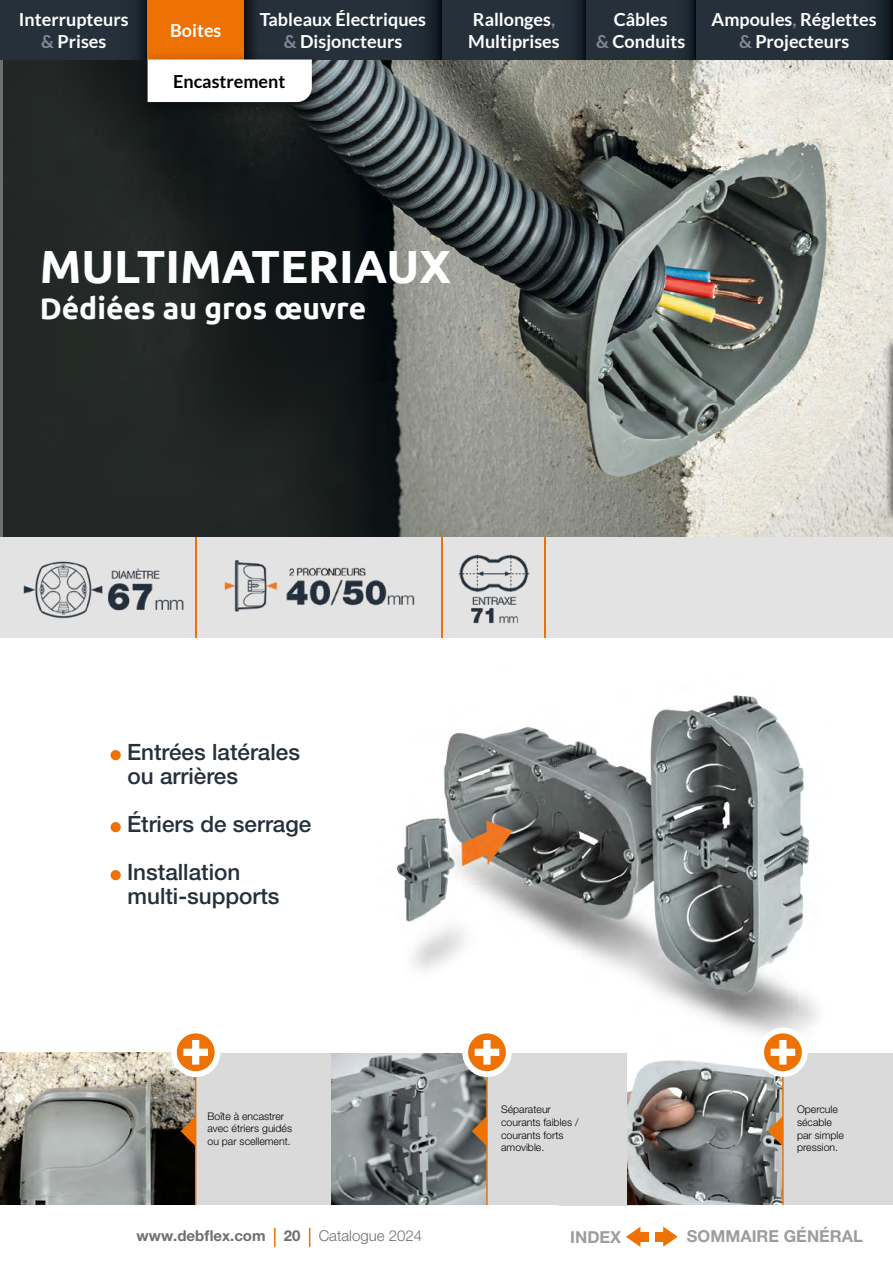
<style>
.page{position:relative;width:893px;height:1263px;background:#fff}
.page>*{position:absolute;margin:0;border:0;box-sizing:border-box;transform-origin:0 0}
.t1{font:700 46.5px "Ubuntu";color:#fff}
.t2{font:700 30px "Ubuntu";color:#fff}
.t3{font:500 22.5px/24px "Helvetica Neue LT Pro";color:#25303b}
.t4{font:700 18px/21.6px "Lato";color:#fff;text-align:center}
.t5{font:700 18px "Lato";color:#000}
.t6{font:700 16.5px "Helvetica Neue LT Pro";color:#9d9d9c}
.t7{font:700 15px "Helvetica Neue LT Pro";color:#706f6f}
.t8{font:300 10.5px/12.6px "Helvetica Neue LT Pro";color:#000}
.s1{color:#838994}
.s2{font-weight:300}
</style>
<div class="page">
<img style="left:3px;top:60px;width:890px;height:477px">
<div style="left:0;top:1053px;width:893px;height:156px;background:#dadada"></div>
<img style="left:0;top:1052px;width:171px;height:153px">
<img style="left:332px;top:1053px;width:130px;height:152px">
<img style="left:628px;top:1053px;width:130px;height:152px">
<img style="left:397px;top:695px;width:421px;height:338px">
<div style="left:0;top:537px;width:893px;height:101px;background:#e3e3e3"></div>
<hr style="left:196px;top:537px;width:1px;height:101px;background:#ee7203">
<hr style="left:441px;top:537px;width:2px;height:101px;background:#ee7203">
<hr style="left:544px;top:537px;width:2px;height:101px;background:#ee7203">
<img style="left:23px;top:537px;width:173px;height:101px">
<img style="left:458px;top:554px;width:72px;height:70px">
<img style="left:224px;top:559px;width:191px;height:53px">
<svg style="left:171px;top:1033px;width:49px;height:173px"></svg>
<svg style="left:462px;top:1027px;width:50px;height:179px"></svg>
<svg style="left:758px;top:1027px;width:50px;height:179px"></svg>
<div style="left:884px;top:335px;width:9px;height:188px;background:#000;opacity:.75"></div>
<hr style="left:892px;top:344px;width:1px;height:170px;background:#fff">
<div style="left:111px;top:750px;width:10px;height:10px;background:#ee7203;border-radius:50%"></div>
<div style="left:111px;top:822px;width:10px;height:10px;background:#ee7203;border-radius:50%"></div>
<div style="left:111px;top:870px;width:10px;height:10px;background:#ee7203;border-radius:50%"></div>
<svg style="left:695px;top:0;width:198px;height:60px;background:#232d38"></svg>
<div style="left:442px;top:0;width:144px;height:60px;background:#25303b"></div>
<div style="left:0;top:0;width:148px;height:60px;background:#25303b"></div>
<div style="left:586px;top:0;width:109px;height:60px;background:#25303b"></div>
<svg style="left:261px;top:0;width:181px;height:60px;background:#232d38"></svg>
<div style="left:148px;top:0;width:96px;height:60px;background:#ee7203"></div>
<svg style="left:244px;top:0;width:17px;height:50px"></svg>
<div style="left:134px;top:50px;width:192px;height:70px;background:#000;opacity:.5"></div>
<svg style="left:148px;top:60px;width:164px;height:42px"></svg>
<div style="left:0;top:1206px;width:559px;height:57px;background:#fff"></div>
<svg style="left:274px;top:1228px;width:2px;height:19px"></svg>
<svg style="left:309px;top:1228px;width:1px;height:19px"></svg>
<div style="left:646px;top:1206px;width:247px;height:57px;background:#fff"></div>
<svg style="left:663px;top:1226px;width:15px;height:21px"></svg>
<div style="left:655px;top:1232px;width:10px;height:9px;background:#ee7203"></div>
<div style="left:557px;top:1206px;width:91px;height:57px;background:#fff"></div>
<svg style="left:626px;top:1227px;width:14px;height:20px"></svg>
<div style="left:639px;top:1232px;width:9px;height:9px;background:#ee7203"></div>
<h3 class="t4" style="left:260px;top:9px;width:168px">Tableaux Électriques <span class="s1">&amp;</span> Disjoncteurs</h3>
<h3 class="t4" style="left:19px;top:9px;width:111px">Interrupteurs <span class="s1">&amp;</span> Prises</h3>
<h3 class="t4" style="left:596px;top:9px;width:91px">Câbles<br><span class="s1">&amp;</span> Conduits</h3>
<h3 class="t4" style="left:468px;top:9px;width:93px;text-align:left">Rallonges<span class="s1">,<br></span>Multiprises</h3>
<h3 class="t4" style="left:170px;top:19px;width:53px">Boites</h3>
<h3 class="t5" style="left:173px;top:71px;width:114px">Encastrement</h3>
<h3 class="t4" style="left:712px;top:9px;width:167px">Ampoules<span class="s1">,</span> Réglettes <span class="s1">&amp;</span> Projecteurs</h3>
<h1 class="t1" style="left:40px;top:239px;width:413px">MULTIMATERIAUX</h1>
<h2 class="t2" style="left:40px;top:291px;width:328px">Dédiées au gros œuvre</h2>
<h3 class="t3" style="left:127px;top:740px;width:175px">Entrées latérales ou arrières</h3>
<h3 class="t3" style="left:127px;top:800px;width:186px;line-height:48px">Étriers de serrage<br>Installation</h3>
<h3 class="t3" style="left:128px;top:884px;width:154px">multi-supports</h3>
<p class="t8" style="left:207px;top:1109px;width:86px">Boîte à encastrer avec étriers guidés ou par scellement.</p>
<p class="t8" style="left:501px;top:1103px;width:79px">Séparateur courants faibles / courants forts amovible.</p>
<p class="t8" style="left:797px;top:1103px;width:48px">Opercule sécable par simple pression.</p>
<h3 class="t7" style="left:137px;top:1226px;width:287px">www.debflex.com 20 <span class="s2">Catalogue 2024</span></h3>
<h3 class="t6" style="left:570px;top:1226px;width:53px">INDEX</h3>
<h3 class="t6" style="left:687px;top:1226px;width:177px">SOMMAIRE GÉNÉRAL</h3>
</div>
